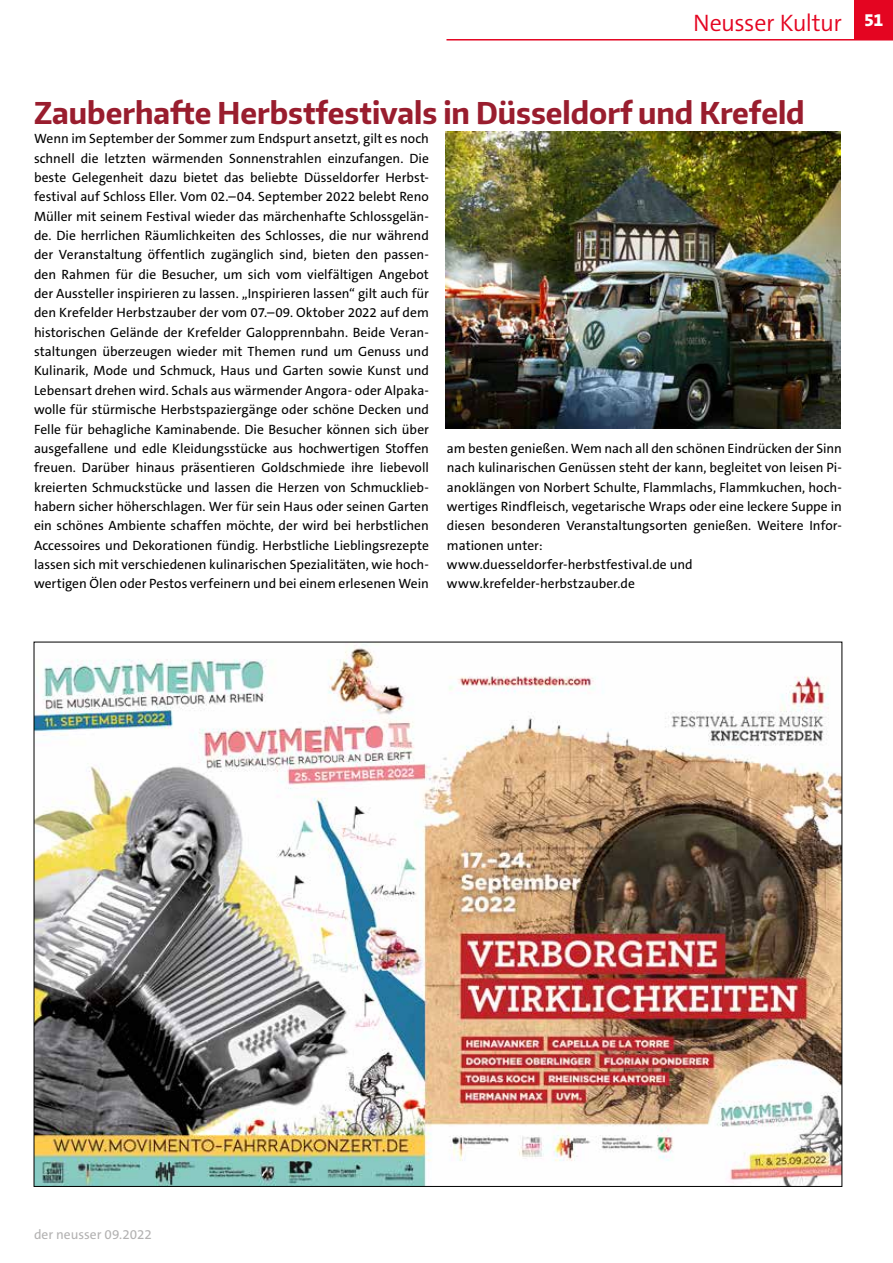
<style>
.page{position:relative;width:893px;height:1263px;background:#fff}
.page>*{position:absolute;margin:0;border:0;box-sizing:border-box;transform-origin:0 0}
.t1{font:700 30px "Encode Sans Narrow";color:#991d2e}
.t2{font:300 24px "The Sans C5";letter-spacing:-.025em;color:#e40521}
.t3{font:800 18px "The Sans C5";color:#fff}
.t4{font:13.5px/19.4px "The Sans C5";color:#000;text-align:justify}
.t5{font:13.5px "The Sans C5";color:#b3b2b2}
</style>
<div class="page">
<hr style="left:446px;top:39px;width:447px;height:2px;background:#e40521">
<div style="left:855px;top:0;width:38px;height:40px;background:#e40521"></div>
<img style="left:36px;top:644px;width:804px;height:541px">
<img style="left:445px;top:132px;width:396px;height:296px">
<h2 class="t2" style="left:693px;top:8px;width:150px">Neusser Kultur</h2>
<h3 class="t3" style="left:864px;top:8px;width:21px">51</h3>
<h1 class="t1" style="left:34px;top:94px;width:772px">Zauberhafte Herbstfestivals in Düsseldorf und Krefeld</h1>
<p class="t4" style="left:34px;top:129px;width:396px">Wenn im September der Sommer zum Endspurt ansetzt, gilt es noch schnell die letzten wärmenden Sonnenstrahlen einzufangen. Die beste Gelegenheit dazu bietet das beliebte Düsseldorfer Herbst&shy;festival auf Schloss Eller. Vom 02.–04. September 2022 belebt Reno Müller mit seinem Festival wieder das märchenhafte Schlossgelän&shy;de. Die herrlichen Räumlichkeiten des Schlosses, die nur während der Veranstaltung öffentlich zugänglich sind, bieten den passen&shy;den Rahmen für die Besucher, um sich vom vielfältigen Angebot der Aussteller inspirieren zu lassen. „Inspirieren lassen“ gilt auch für den Krefelder Herbstzauber der vom 07.–09. Oktober 2022 auf dem historischen Gelände der Krefelder Galopprennbahn. Beide Veran&shy;staltungen überzeugen wieder mit Themen rund um Genuss und Kulinarik, Mode und Schmuck, Haus und Garten sowie Kunst und Lebensart drehen wird. Schals aus wärmender Angora- oder Alpaka&shy;wolle für stürmische Herbstspaziergänge oder schöne Decken und Felle für behagliche Kaminabende. Die Besucher können sich über ausgefallene und edle Kleidungsstücke aus hochwertigen Stoffen freuen. Darüber hinaus präsentieren Goldschmiede ihre liebevoll kreierten Schmuckstücke und lassen die Herzen von Schmucklieb&shy;habern sicher höherschlagen. Wer für sein Haus oder seinen Garten ein schönes Ambiente schaffen möchte, der wird bei herbstlichen Accessoires und Dekorationen fündig. Herbstliche Lieblingsrezepte lassen sich mit verschiedenen kulinarischen Spezialitäten, wie hoch&shy;wertigen Ölen oder Pestos verfeinern und bei einem erlesenen Wein</p>
<p class="t4" style="left:447px;top:439px;width:396px;text-align:left">am besten genießen. Wem nach all den schönen Eindrücken der Sinn nach kulinarischen Genüssen steht der kann, begleitet von leisen Pi&shy;anoklängen von Norbert Schulte, Flammlachs, Flammkuchen, hoch&shy;wertiges Rindfleisch, vegetarische Wraps oder eine leckere Suppe in diesen besonderen Veranstaltungsorten genießen. Weitere Infor&shy;mationen unter:<br>www.duesseldorfer-herbstfestival.de und www.krefelder-herbstzauber.de</p>
<p class="t5" style="left:34px;top:1226px;width:119px">der neusser 09.2022</p>
</div>
